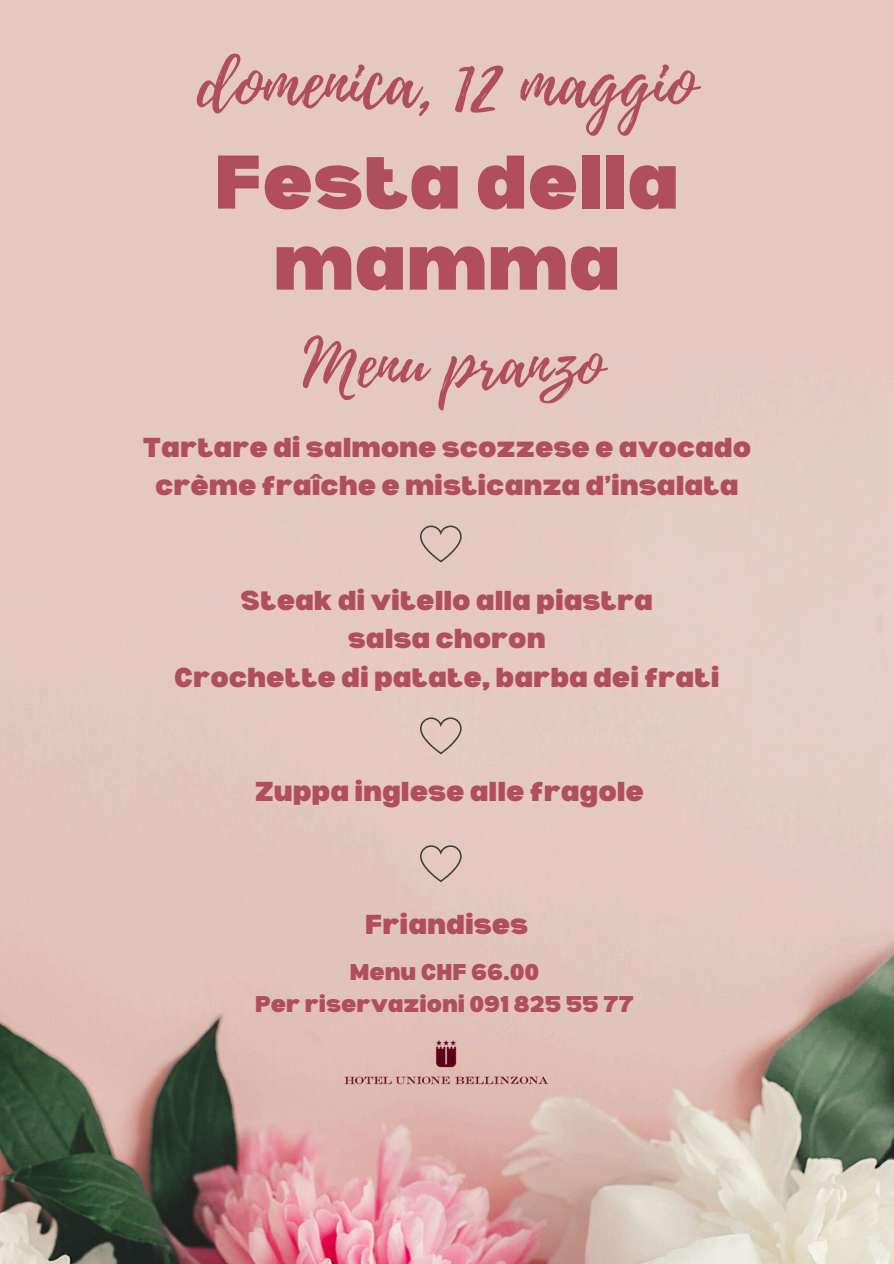
<style>
.page{position:relative;width:894px;height:1264px;background:#fff}
.page>*{position:absolute;margin:0;border:0;box-sizing:border-box;transform-origin:0 0}
.t1{font:900 74.25px/81px "Bernoru";color:#b14e5d;text-align:center}
.t2{font:72.3px "Playlist Script";color:#b14e5d}
.t3{font:65.55px "Playlist Script";color:#b14e5d}
.t4{font:900 26.85px/38.2px "Bernoru";color:#b14e5d;text-align:center}
.t5{font:900 22.35px "Bernoru";color:#b14e5d}
</style>
<div class="page">
<img style="left:0;top:0;width:893px;height:1263px">
<svg style="left:420px;top:525px;width:41px;height:37px;background:#d0b7b0"></svg>
<img style="left:343px;top:1040px;width:206px;height:44px">
<svg style="left:420px;top:717px;width:41px;height:37px;background:#d0b8b1"></svg>
<svg style="left:420px;top:845px;width:41px;height:37px;background:#cfb6ae"></svg>
<p class="t2" style="left:198px;top:31px;width:499px">domenica, 12 maggio</p>
<p class="t1" style="left:214px;top:139px;width:466px">Festa della mamma</p>
<p class="t3" style="left:303px;top:317px;width:302px">Menu pranzo</p>
<h2 class="t4" style="left:142px;top:427px;width:610px">Tartare di salmone scozzese e avocado crème fraîche e misticanza d’insalata</h2>
<h1 class="t4" style="left:174px;top:580px;width:546px">Steak di vitello alla piastra<br>salsa choron<br>Crochette di patate, barba dei frati</h1>
<h3 class="t4" style="left:254px;top:771px;width:391px">Zuppa inglese alle fragole</h3>
<h4 class="t4" style="left:365px;top:904px;width:164px">Friandises</h4>
<h4 class="t5" style="left:350px;top:959px;width:191px">Menu CHF 66.00</h4>
<h4 class="t5" style="left:255px;top:991px;width:380px">Per riservazioni 091 825 55 77</h4>
</div>
